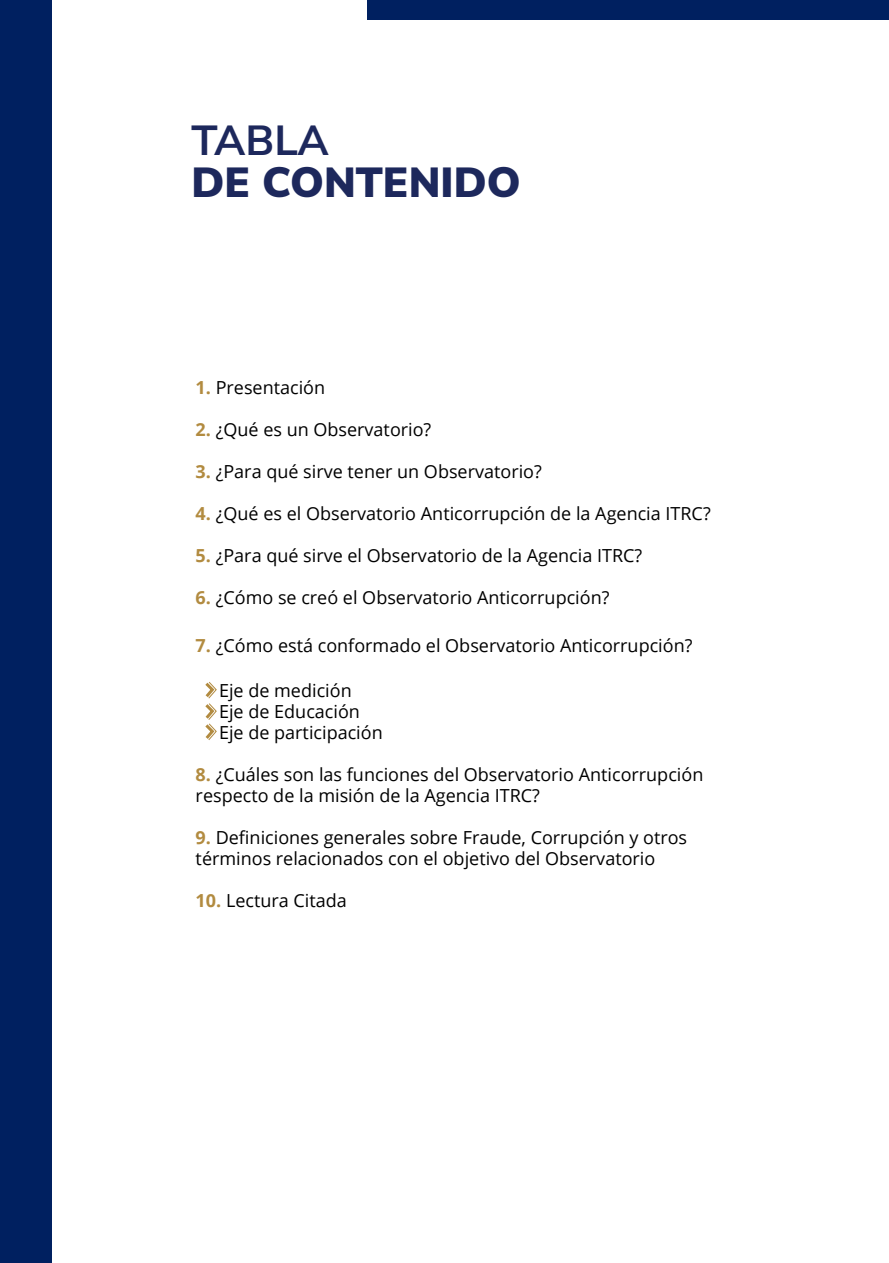
<style>
.page{position:relative;width:889px;height:1263px;background:#fff}
.page>*{position:absolute;margin:0;border:0;box-sizing:border-box;transform-origin:0 0}
.t1{font:900 42px "Nunito Sans";color:#1d285c}
.t2{font:700 42px "Nunito Sans";letter-spacing:-.005em;color:#1d285c}
.t3{font:18px/21px "Open Sans";color:#000}
.s1{font-weight:700;color:#b28b40}
</style>
<div class="page">
<div style="left:368px;top:0;width:521px;height:19px;background:#002060"></div>
<svg style="left:205px;top:682px;width:12px;height:58px"></svg>
<div style="left:0;top:0;width:51px;height:1263px;background:#002060"></div>
<p class="t2" style="left:191px;top:111px;width:139px">TABLA</p>
<p class="t1" style="left:191px;top:153px;width:331px">DE CONTENIDO</p>
<p class="t3" style="left:196px;top:377px;width:131px"><span class="s1">1.</span> Presentación</p>
<p class="t3" style="left:196px;top:419px;width:237px"><span class="s1">2.</span> ¿Qué es un Observatorio?</p>
<p class="t3" style="left:196px;top:461px;width:348px"><span class="s1">3.</span> ¿Para qué sirve tener un Observatorio?</p>
<p class="t3" style="left:196px;top:503px;width:516px"><span class="s1">4.</span> ¿Qué es el Observatorio Anticorrupción de la Agencia ITRC?</p>
<p class="t3" style="left:196px;top:545px;width:448px"><span class="s1">5.</span> ¿Para qué sirve el Observatorio de la Agencia ITRC?</p>
<p class="t3" style="left:196px;top:587px;width:415px"><span class="s1">6.</span> ¿Cómo se creó el Observatorio Anticorrupción?</p>
<p class="t3" style="left:196px;top:635px;width:498px"><span class="s1">7.</span> ¿Cómo está conformado el Observatorio Anticorrupción?</p>
<p class="t3" style="left:219px;top:680px;width:134px">Eje de medición</p>
<p class="t3" style="left:219px;top:701px;width:142px">Eje de Educación</p>
<p class="t3" style="left:219px;top:722px;width:165px">Eje de participación</p>
<p class="t3" style="left:196px;top:764px;width:509px"><span class="s1">8.</span> ¿Cuáles son las funciones del Observatorio Anticorrupción respecto de la misión de la Agencia ITRC?</p>
<p class="t3" style="left:196px;top:827px;width:493px"><span class="s1">9.</span> Definiciones generales sobre Fraude, Corrupción y otros términos relacionados con el objetivo del Observatorio</p>
<p class="t3" style="left:196px;top:890px;width:153px"><span class="s1">10.</span> Lectura Citada</p>
</div>
